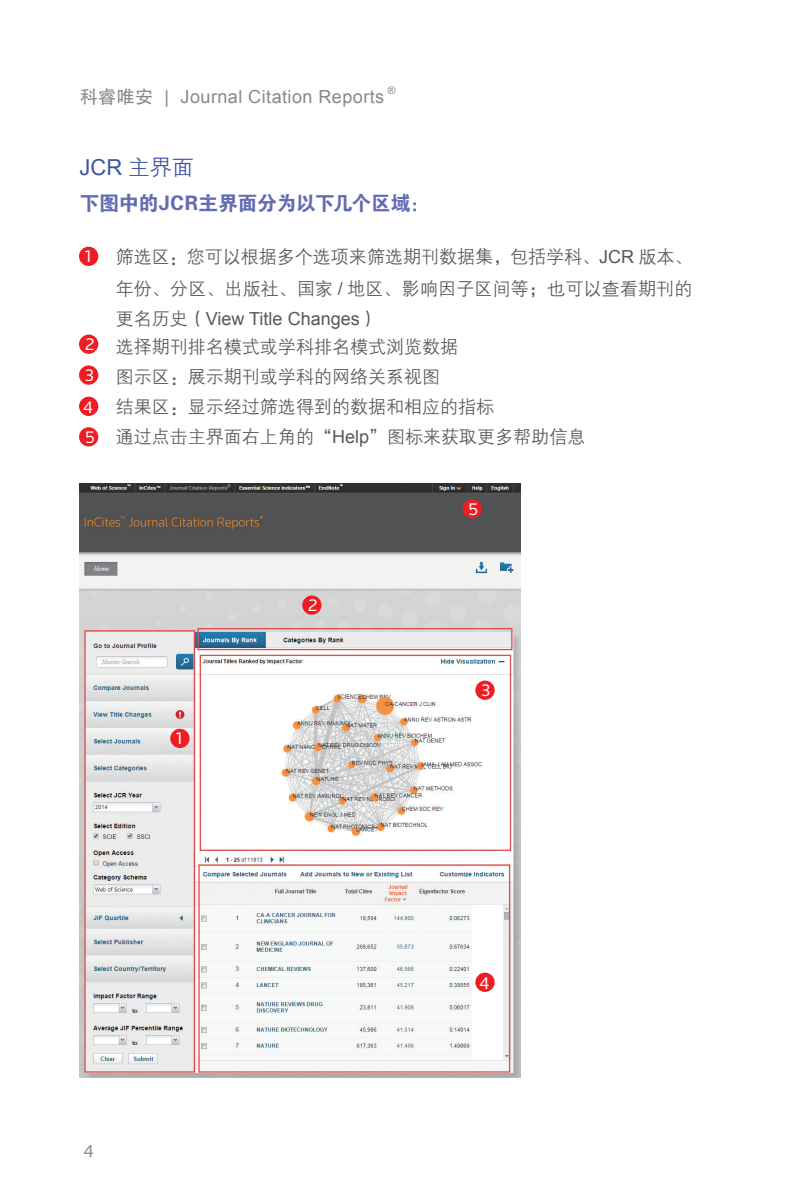
<style>
.page{position:relative;width:806px;height:1191px;background:#fff}
.page>*{position:absolute;margin:0;border:0;box-sizing:border-box;transform-origin:0 0}
.大标题{font:22px "Arial";color:#3e54a4}
.项目小标题{font:20px "FZDHTJW GB1 0";letter-spacing:-.02em;color:#626cb2}
.t1{font:18px/32px "FZZDXJW GB1 0";color:#57585a;text-align:right}
.t2{font:18px "Arial";letter-spacing:.025em;color:#86888b}
.t3{font:18px "Arial";color:#57585a}
.t4{font:18px "Knowledge";color:#86888b}
.正文{font:17.4px "Knowledge";color:#fff}
.t5{font:10.4px "Arial";color:#86888b}
.s1{font-family:"FZHTJW GB1 0"}
.s2{font-family:"FZZDXJW GB1 0"}
.s3{font-family:"Knowledge";font-size:22px}
.s4{font-family:"Arial"}
</style>
<div class="page">
<img style="left:79px;top:483px;width:441px;height:594px">
<div style="left:170px;top:729px;width:19px;height:19px;background:#ee1d23;border-radius:50%"></div>
<div style="left:79px;top:247px;width:19px;height:19px;background:#ee1d23;border-radius:50%"></div>
<div style="left:302px;top:595px;width:19px;height:20px;background:#ee1d23;border-radius:50%"></div>
<div style="left:79px;top:334px;width:19px;height:20px;background:#ee1d23;border-radius:50%"></div>
<div style="left:475px;top:680px;width:19px;height:20px;background:#ee1d23;border-radius:50%"></div>
<div style="left:79px;top:365px;width:19px;height:20px;background:#ee1d23;border-radius:50%"></div>
<div style="left:462px;top:499px;width:19px;height:19px;background:#ee1d23;border-radius:50%"></div>
<div style="left:79px;top:427px;width:19px;height:19px;background:#ee1d23;border-radius:50%"></div>
<div style="left:475px;top:972px;width:19px;height:20px;background:#ee1d23;border-radius:50%"></div>
<div style="left:79px;top:397px;width:19px;height:19px;background:#ee1d23;border-radius:50%"></div>
<p class="t2" style="left:80px;top:85px;width:306px"><span class="s1">科睿唯安</span> | Journal Citation Reports</p>
<p class="t5" style="left:387px;top:84px;width:9px">®</p>
<p class="大标题" style="left:79px;top:153px;width:116px">JCR <span class="s2">主界面</span></p>
<p class="项目小标题" style="left:79px;top:192px;width:352px">下图中的JCR主界面分为以下几个区域：</p>
<p class="t1" style="left:80px;top:241px;width:614px"><span class="s3">•</span> 筛选区：您可以根据多个选项来筛选期刊数据集，包括学科、<span class="s4">JCR</span> 版本、年份、分区、出版社、国家 <span class="s4">/</span> 地区、影响因子区间等；也可以查看期刊的</p>
<p class="t3" style="left:116px;top:307px;width:263px"><span class="s2">更名历史（</span>View Title Changes<span class="s2">）</span></p>
<p class="t1" style="left:80px;top:331px;width:379px"><span class="s3">•</span> 选择期刊排名模式或学科排名模式浏览数据</p>
<p class="t1" style="left:80px;top:361px;width:361px"><span class="s3">•</span> 图示区：展示期刊或学科的网络关系视图</p>
<p class="t1" style="left:80px;top:391px;width:415px"><span class="s3">•</span> 结果区：显示经过筛选得到的数据和相应的指标</p>
<p class="t1" style="left:80px;top:421px;width:507px"><span class="s3">•</span> 通过点击主界面右上角的“<span class="s4">Help</span>”图标来获取更多帮助信息</p>
<p class="正文" style="left:85px;top:246px;width:7px">1</p>
<p class="正文" style="left:85px;top:333px;width:11px">2</p>
<p class="正文" style="left:85px;top:364px;width:10px">3</p>
<p class="正文" style="left:83px;top:396px;width:11px">4</p>
<p class="正文" style="left:85px;top:426px;width:11px">5</p>
<p class="正文" style="left:176px;top:727px;width:7px">1</p>
<p class="正文" style="left:308px;top:594px;width:11px">2</p>
<p class="t4" style="left:83px;top:1139px;width:12px">4</p>
<p class="正文" style="left:468px;top:498px;width:11px">5</p>
<p class="正文" style="left:481px;top:679px;width:10px">3</p>
<p class="正文" style="left:479px;top:972px;width:11px">4</p>
</div>
